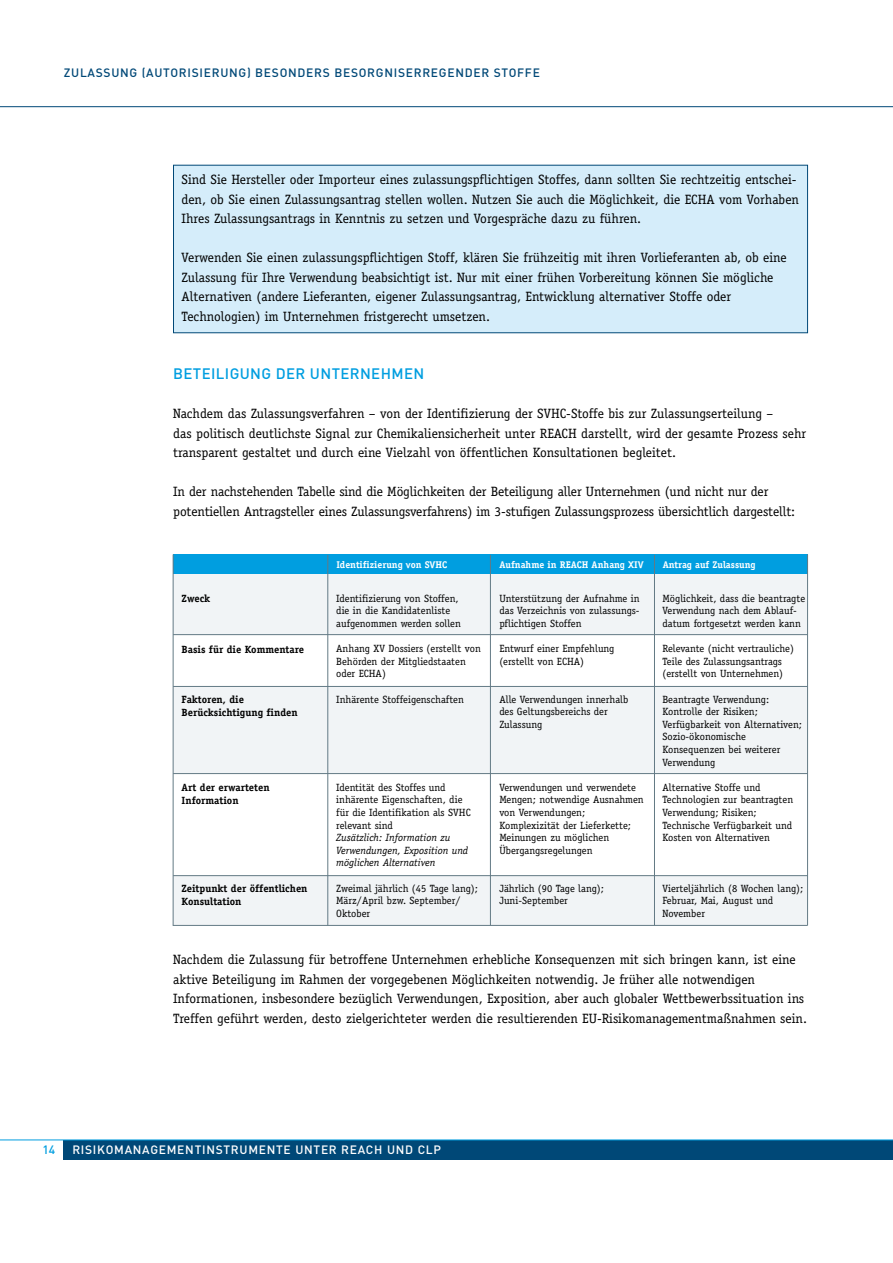
<style>
.page{position:relative;width:893px;height:1263px;background:#fff}
.page>*{position:absolute;margin:0;border:0;box-sizing:border-box;transform-origin:0 0}
.t1{font:500 15px "DIN Pro";letter-spacing:.025em;color:#009ee0}
.t2{font:13.5px/19.5px "Officina Serif";color:#000}
.t3{font:500 12px "DIN Pro";letter-spacing:.06em;color:#004877}
.t4{font:500 12px "DIN Pro";letter-spacing:.06em;color:#fff}
.t5{font:500 12px "DIN Pro";color:#009ee0}
.t6{font:10.5px/12.6px "Officina Serif";color:#000}
.t7{font:700 10.5px/12.6px "Officina Serif";color:#000}
.t8{font:italic 10.5px/12.6px "Officina Serif";color:#000}
.t9{font:700 9.75px "Officina Serif";color:#fff}
</style>
<div class="page">
<div style="left:173px;top:165px;width:635px;height:168px;background:#d5edfa"></div>
<div style="left:64px;top:1140px;width:829px;height:20px;background:#004877"></div>
<hr style="left:0;top:1139px;width:893px;height:1px;background:#009ee0">
<hr style="left:0;top:106px;width:893px;height:1px;background:#004877">
<div style="left:173px;top:574px;width:634px;height:60px;background:#f1f4f6"></div>
<div style="left:173px;top:686px;width:634px;height:88px;background:#f1f4f6"></div>
<div style="left:173px;top:875px;width:634px;height:50px;background:#f1f4f6"></div>
<div style="left:173px;top:554px;width:634px;height:20px;background:#009ee0"></div>
<hr style="left:327px;top:555px;width:1px;height:370px;background:#637a85">
<hr style="left:490px;top:555px;width:1px;height:370px;background:#637a85">
<hr style="left:654px;top:555px;width:1px;height:370px;background:#637a85">
<hr style="left:173px;top:634px;width:634px;height:1px;background:#637a85">
<hr style="left:173px;top:686px;width:634px;height:1px;background:#637a85">
<hr style="left:173px;top:773px;width:634px;height:1px;background:#637a85">
<hr style="left:173px;top:875px;width:634px;height:1px;background:#637a85">
<hr style="left:173px;top:925px;width:634px;height:1px;background:#637a85">
<hr style="left:807px;top:554px;width:1px;height:371px;background:#637a85">
<hr style="left:173px;top:554px;width:1px;height:371px;background:#637a85">
<p class="t3" style="left:64px;top:65px;width:33px">ZULASS</p>
<p class="t3" style="left:111px;top:65px;width:430px">UNG (AUTORISIERUNG) BESONDERS BESORGNISERREGENDER STOFFE</p>
<p class="t2" style="left:182px;top:170px;width:619px">Sind Sie Hersteller oder Importeur eines zulassungspflichtigen Stoffes, dann sollten Sie rechtzeitig entschei&shy;den, ob Sie einen Zulassungsantrag stellen wollen. Nutzen Sie auch die Möglichkeit, die ECHA vom Vorhaben<br>Ihres Zulassungsantrags in Kenntnis zu setzen und Vorgespräche dazu zu führen.</p>
<p class="t2" style="left:182px;top:248px;width:607px">Verwenden Sie einen zulassungspflichtigen Stoff, klären Sie frühzeitig mit ihren Vorlieferanten ab, ob eine Zulassung für Ihre Verwendung beabsichtigt ist. Nur mit einer frühen Vorbereitung können Sie mögliche Alternativen (andere Lieferanten, eigener Zulassungsantrag, Entwicklung alternativer Stoffe oder Technologien) im Unternehmen fristgerecht umsetzen.</p>
<p class="t1" style="left:173px;top:364px;width:20px">BETEILIGUNG</p>
<p class="t1" style="left:276px;top:364px;width:56px">DER UNTERNEH</p>
<p class="t1" style="left:391px;top:364px;width:23px">MEN</p>
<p class="t2" style="left:173px;top:404px;width:635px">Nachdem das Zulassungsverfahren – von der Identifizierung der SVHC-Stoffe bis zur Zulassungserteilung –<br>das politisch deutlichste Signal zur Chemikaliensicherheit unter REACH darstellt, wird der gesamte Prozess sehr transparent gestaltet und durch eine Vielzahl von öffentlichen Konsultationen begleitet.</p>
<p class="t2" style="left:173px;top:482px;width:624px">In der nachstehenden Tabelle sind die Möglichkeiten der Beteiligung aller Unternehmen (und nicht nur der potentiellen Antragsteller eines Zulassungsverfahrens) im 3-stufigen Zulassungsprozess übersichtlich dargestellt:</p>
<p class="t7" style="left:182px;top:592px;width:30px">Zweck</p>
<p class="t7" style="left:182px;top:642px;width:124px">Basis für die Kommentare</p>
<p class="t7" style="left:182px;top:693px;width:118px">Faktoren, die<br>Berücksichtigung finden</p>
<p class="t7" style="left:182px;top:781px;width:89px">Art der erwarteten<br>Information</p>
<p class="t7" style="left:182px;top:882px;width:127px">Zeitpunkt der öffentlichen<br>Konsultation</p>
<p class="t9" style="left:336px;top:559px;width:112px">Identifizierung von SVHC</p>
<p class="t9" style="left:499px;top:559px;width:146px">Aufnahme in REACH Anhang XIV</p>
<p class="t9" style="left:663px;top:559px;width:94px">Antrag auf Zulassung</p>
<p class="t6" style="left:336px;top:592px;width:126px">Identifizierung von Stoffen, die in die Kandidatenliste aufgenommen werden sollen</p>
<p class="t6" style="left:336px;top:642px;width:146px">Anhang XV Dossiers (erstellt von<br>Behörden der Mitgliedstaaten oder ECHA)</p>
<p class="t6" style="left:336px;top:693px;width:129px">Inhärente Stoffeigenschaften</p>
<p class="t6" style="left:499px;top:592px;width:142px;text-align:justify">Unterstützung der Aufnahme in das Verzeichnis von zulassungs&shy;pflichtigen Stoffen</p>
<p class="t6" style="left:499px;top:642px;width:117px">Entwurf einer Empfehlung (erstellt von ECHA)</p>
<p class="t6" style="left:499px;top:693px;width:131px">Alle Verwendungen innerhalb des Geltungsbereichs der<br>Zulassung</p>
<p class="t6" style="left:336px;top:781px;width:136px">Identität des Stoffes und inhärente Eigenschaften, die für die Identifikation als SVHC relevant sind</p>
<p class="t8" style="left:336px;top:831px;width:133px">Zusätzlich: Information zu<br>Verwendungen, Exposition und möglichen Alternativen</p>
<p class="t6" style="left:336px;top:882px;width:143px">Zweimal jährlich (45 Tage lang);<br>März/April bzw. September/<br>Oktober</p>
<p class="t6" style="left:499px;top:781px;width:146px">Verwendungen und verwendete<br>Mengen; notwendige Ausnahmen von Verwendungen;<br>Komplexizität der Lieferkette;<br>Meinungen zu möglichen<br>Übergangsregelungen</p>
<p class="t6" style="left:499px;top:882px;width:106px">Jährlich (90 Tage lang);<br>Juni-September</p>
<p class="t6" style="left:662px;top:592px;width:144px">Möglichkeit, dass die beantragte<br>Verwendung nach dem Ablauf&shy;datum fortgesetzt werden kann</p>
<p class="t6" style="left:662px;top:642px;width:133px">Relevante (nicht vertrauliche)<br>Teile des Zulassungsantrags (erstellt von Unternehmen)</p>
<p class="t6" style="left:662px;top:693px;width:141px">Beantragte Verwendung:<br>Kontrolle der Risiken;<br>Verfügbarkeit von Alternativen;<br>Sozio-ökonomische<br>Konsequenzen bei weiterer<br>Verwendung</p>
<p class="t6" style="left:662px;top:781px;width:132px">Alternative Stoffe und<br>Technologien zur beantragten<br>Verwendung; Risiken;<br>Technische Verfügbarkeit und<br>Kosten von Alternativen</p>
<p class="t6" style="left:662px;top:882px;width:142px">Vierteljährlich (8 Wochen lang);<br>Februar, Mai, August und<br>November</p>
<p class="t2" style="left:173px;top:950px;width:635px">Nachdem die Zulassung für betroffene Unternehmen erhebliche Konsequenzen mit sich bringen kann, ist eine aktive Beteiligung im Rahmen der vorgegebenen Möglichkeiten notwendig. Je früher alle notwendigen Informationen, insbesondere bezüglich Verwendungen, Exposition, aber auch globaler Wettbewerbssituation ins Treffen geführt werden, desto zielgerichteter werden die resultierenden EU-Risikomanagementmaßnahmen sein.</p>
<p class="t5" style="left:42px;top:1141px;width:14px">14</p>
<p class="t4" style="left:72px;top:1141px;width:114px">RISI KOMANAGEMENTIN</p>
<p class="t4" style="left:216px;top:1141px;width:17px">STRU</p>
<p class="t4" style="left:248px;top:1141px;width:20px">MENTE</p>
<p class="t4" style="left:295px;top:1141px;width:9px">UNTER</p>
<p class="t4" style="left:341px;top:1141px;width:101px">REACH UN D CLP</p>
</div>
